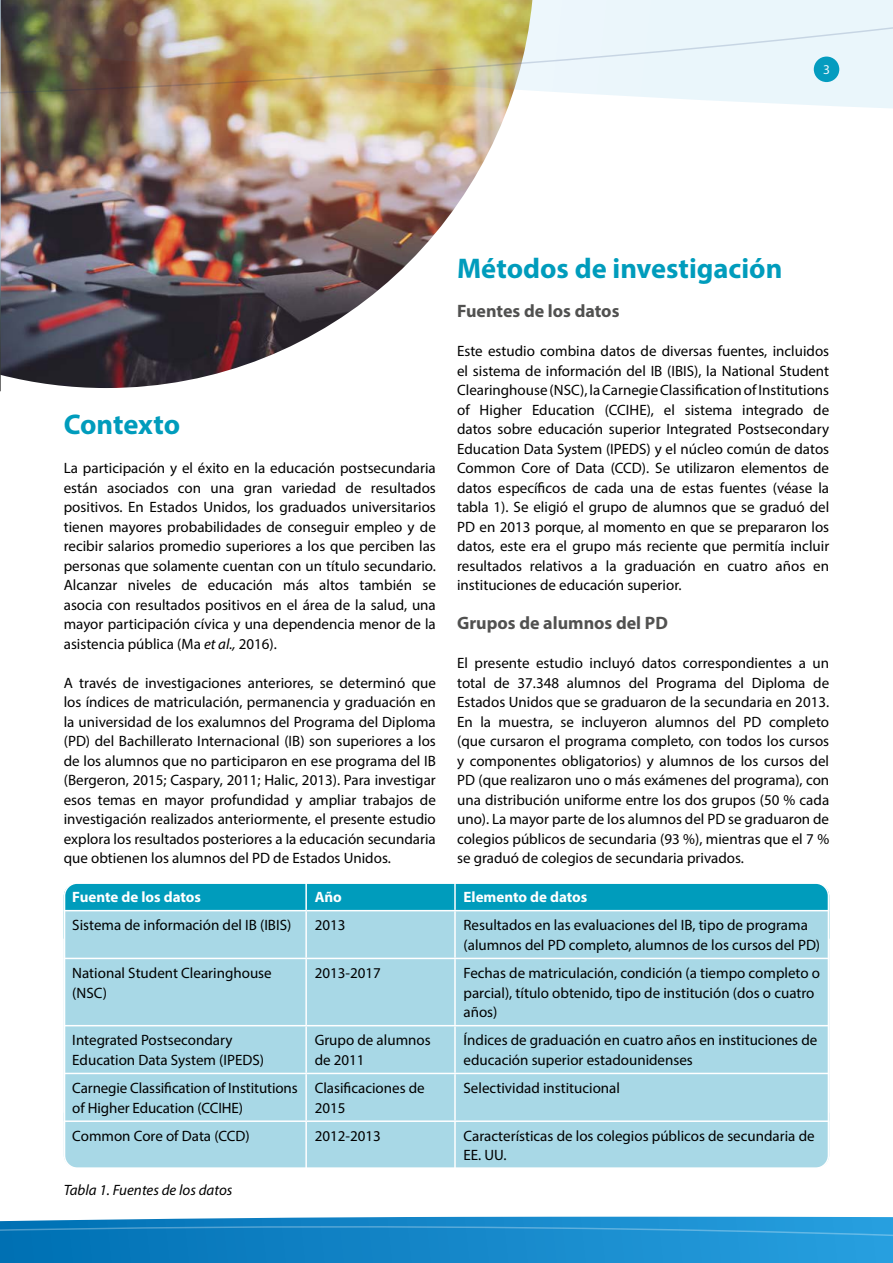
<style>
.page{position:relative;width:893px;height:1263px;background:#fff}
.page>*{position:absolute;margin:0;border:0;box-sizing:border-box;transform-origin:0 0}
.Body_text_-_Subhead{font:700 28.5px "Myriad Pro";color:#009cbc}
.Body_text_-_Subhead-2{font:700 18px "Myriad Pro";color:#515150}
.Body_text_-_Paragrap{font:15px/19.5px "Myriad Pro";color:#000;text-align:justify}
.Text_within_table{font:15px/19.5px "Myriad Pro";color:#000}
.Text_within_table_wh{font:700 15px "Myriad Pro";color:#fff}
.Body_text_-_Paragrap-2{font:italic 15px "Myriad Pro";color:#000}
.Running_head_-_page{font:13.5px "Myriad Pro";color:#fff}
.s1{font-style:italic}
</style>
<div class="page">
<img style="left:1px;top:109px;width:507px;height:279px">
<img style="left:0;top:109px;width:1px;height:283px">
<img style="left:0;top:0;width:893px;height:109px">
<img style="left:0;top:26px;width:893px;height:78px">
<svg style="left:0;top:1217px;width:893px;height:46px;background:#1a8aca"></svg>
<div style="left:67px;top:1122px;width:759px;height:44px;background:#a8d8e6"></div>
<div style="left:67px;top:885px;width:759px;height:25px;background:#009cbc"></div>
<div style="left:67px;top:911px;width:759px;height:209px;background:#a8d8e6"></div>
<hr style="left:305px;top:882px;width:2px;height:28px;background:#fff">
<hr style="left:454px;top:882px;width:2px;height:28px;background:#fff">
<hr style="left:305px;top:911px;width:2px;height:47px;background:#fff">
<hr style="left:454px;top:911px;width:2px;height:47px;background:#fff">
<hr style="left:305px;top:959px;width:2px;height:66px;background:#fff">
<hr style="left:454px;top:959px;width:2px;height:66px;background:#fff">
<hr style="left:305px;top:1026px;width:2px;height:47px;background:#fff">
<hr style="left:454px;top:1026px;width:2px;height:47px;background:#fff">
<hr style="left:305px;top:1074px;width:2px;height:46px;background:#fff">
<hr style="left:454px;top:1074px;width:2px;height:46px;background:#fff">
<hr style="left:305px;top:1122px;width:2px;height:47px;background:#fff">
<hr style="left:454px;top:1122px;width:2px;height:47px;background:#fff">
<hr style="left:64px;top:1073px;width:242px;height:1px;background:#fff">
<hr style="left:306px;top:1073px;width:149px;height:1px;background:#fff">
<hr style="left:455px;top:1073px;width:374px;height:1px;background:#fff">
<hr style="left:64px;top:958px;width:242px;height:1px;background:#fff">
<hr style="left:306px;top:958px;width:149px;height:1px;background:#fff">
<hr style="left:455px;top:958px;width:374px;height:1px;background:#fff">
<hr style="left:64px;top:1025px;width:242px;height:1px;background:#fff">
<hr style="left:306px;top:1025px;width:149px;height:1px;background:#fff">
<hr style="left:455px;top:1025px;width:374px;height:1px;background:#fff">
<div style="left:64px;top:882px;width:765px;height:287px;border:2px solid #fff;border-radius:13px"></div>
<p class="Running_head_-_page" style="left:823px;top:61px;width:8px">3</p>
<p class="Body_text_-_Subhead" style="left:457px;top:250px;width:327px">Métodos de investigación</p>
<p class="Body_text_-_Subhead-2" style="left:457px;top:299px;width:164px">Fuentes de los datos</p>
<p class="Body_text_-_Paragrap" style="left:457px;top:341px;width:374px">Este estudio combina datos de diversas fuentes, incluidos el sistema de información del IB (IBIS), la National Student Clearinghouse (NSC), la Carnegie Classification of Institutions of Higher Education (CCIHE), el sistema integrado de datos sobre educación superior Integrated Postsecondary Education Data System (IPEDS) y el núcleo común de datos Common Core of Data (CCD). Se utilizaron elementos de datos específicos de cada una de estas fuentes (véase la tabla 1). Se eligió el grupo de alumnos que se graduó del PD en 2013 porque, al momento en que se prepararon los datos, este era el grupo más reciente que permitía incluir resultados relativos a la graduación en cuatro años en instituciones de educación superior.</p>
<p class="Body_text_-_Subhead-2" style="left:457px;top:611px;width:212px">Grupos de alumnos del PD</p>
<p class="Body_text_-_Paragrap" style="left:457px;top:653px;width:374px">El presente estudio incluyó datos correspondientes a un total de 37.348 alumnos del Programa del Diploma de Estados Unidos que se graduaron de la secundaria en 2013.<br>En la muestra, se incluyeron alumnos del PD completo (que cursaron el programa completo, con todos los cursos y componentes obligatorios) y alumnos de los cursos del PD (que realizaron uno o más exámenes del programa), con una distribución uniforme entre los dos grupos (50 % cada uno). La mayor parte de los alumnos del PD se graduaron de colegios públicos de secundaria (93 %), mientras que el 7 % se graduó de colegios de secundaria privados.</p>
<p class="Body_text_-_Subhead" style="left:64px;top:406px;width:118px">Contexto</p>
<p class="Body_text_-_Paragrap" style="left:64px;top:458px;width:374px">La participación y el éxito en la educación postsecundaria están asociados con una gran variedad de resultados positivos. En Estados Unidos, los graduados universitarios tienen mayores probabilidades de conseguir empleo y de recibir salarios promedio superiores a los que perciben las personas que solamente cuentan con un título secundario.<br>Alcanzar niveles de educación más altos también se asocia con resultados positivos en el área de la salud, una mayor participación cívica y una dependencia menor de la asistencia pública (Ma <span class="s1">et al.,</span> 2016).</p>
<p class="Body_text_-_Paragrap" style="left:64px;top:673px;width:374px">A través de investigaciones anteriores, se determinó que los índices de matriculación, permanencia y graduación en la universidad de los exalumnos del Programa del Diploma (PD) del Bachillerato Internacional (IB) son superiores a los de los alumnos que no participaron en ese programa del IB (Bergeron, 2015; Caspary, 2011; Halic, 2013). Para investigar esos temas en mayor profundidad y ampliar trabajos de investigación realizados anteriormente, el presente estudio explora los resultados posteriores a la educación secundaria que obtienen los alumnos del PD de Estados Unidos.</p>
<p class="Text_within_table_wh" style="left:72px;top:887px;width:130px">Fuente de los datos</p>
<p class="Text_within_table_wh" style="left:315px;top:887px;width:29px">Año</p>
<p class="Text_within_table_wh" style="left:463px;top:887px;width:125px">Elemento de datos</p>
<p class="Text_within_table" style="left:72px;top:915px;width:221px">Sistema de información del IB (IBIS)</p>
<p class="Text_within_table" style="left:315px;top:915px;width:32px">2013</p>
<p class="Text_within_table" style="left:463px;top:915px;width:358px">Resultados en las evaluaciones del IB, tipo de programa (alumnos del PD completo, alumnos de los cursos del PD)</p>
<p class="Text_within_table" style="left:72px;top:963px;width:201px">National Student Clearinghouse (NSC)</p>
<p class="Text_within_table" style="left:315px;top:963px;width:68px">2013-2017</p>
<p class="Text_within_table" style="left:463px;top:963px;width:358px">Fechas de matriculación, condición (a tiempo completo o parcial), título obtenido, tipo de institución (dos o cuatro años)</p>
<p class="Text_within_table" style="left:72px;top:1030px;width:193px">Integrated Postsecondary<br>Education Data System (IPEDS)</p>
<p class="Text_within_table" style="left:315px;top:1030px;width:118px">Grupo de alumnos de 2011</p>
<p class="Text_within_table" style="left:463px;top:1030px;width:355px">Índices de graduación en cuatro años en instituciones de educación superior estadounidenses</p>
<p class="Text_within_table" style="left:72px;top:1078px;width:227px">Carnegie Classification of Institutions of Higher Education (CCIHE)</p>
<p class="Text_within_table" style="left:315px;top:1078px;width:112px">Clasificaciones de<br>2015</p>
<p class="Text_within_table" style="left:463px;top:1078px;width:158px">Selectividad institucional</p>
<p class="Text_within_table" style="left:72px;top:1126px;width:179px">Common Core of Data (CCD)</p>
<p class="Text_within_table" style="left:315px;top:1126px;width:68px">2012-2013</p>
<p class="Text_within_table" style="left:463px;top:1126px;width:353px">Características de los colegios públicos de secundaria de<br>EE. UU.</p>
<p class="Body_text_-_Paragrap-2" style="left:64px;top:1180px;width:170px">Tabla 1. Fuentes de los datos</p>
</div>
